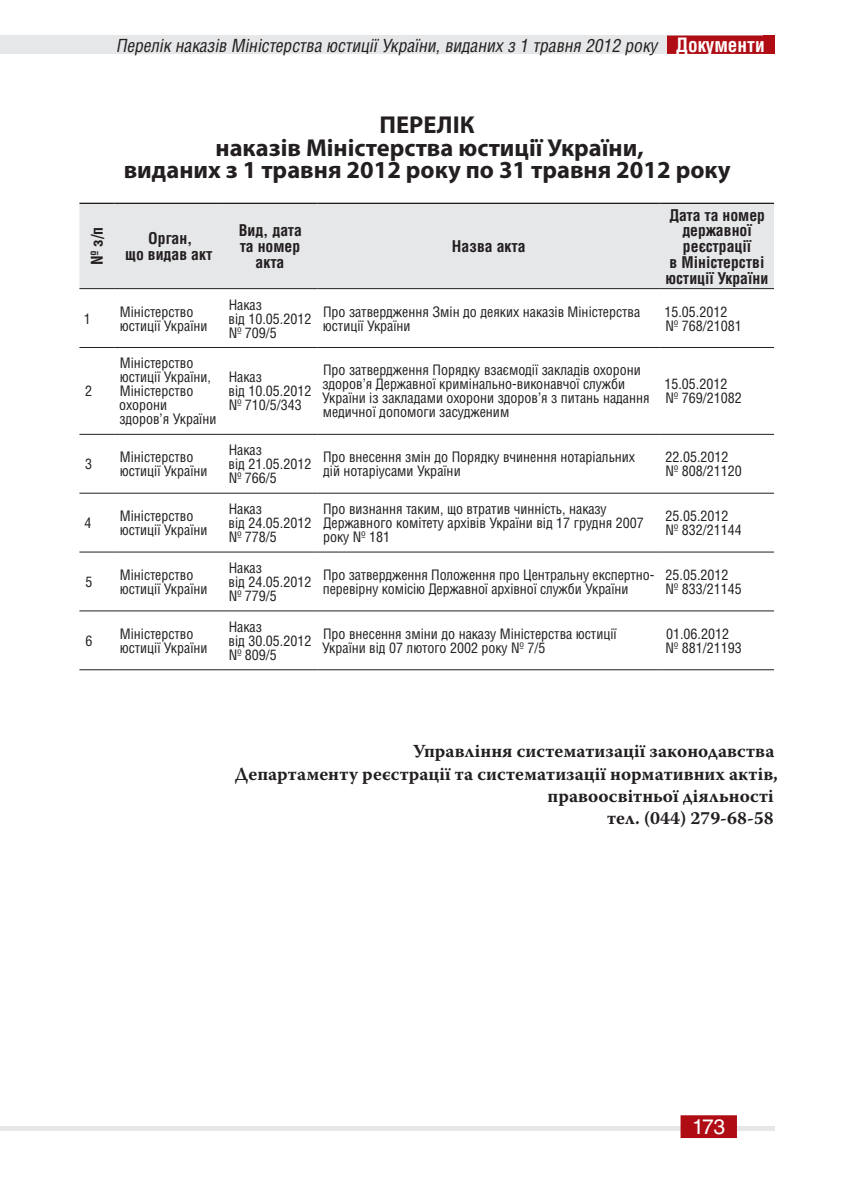
<style>
.page{position:relative;width:844px;height:1191px;background:#fff}
.page>*{position:absolute;margin:0;border:0;box-sizing:border-box;transform-origin:0 0}
.Subhead{font:700 24.5px/22.2px "Myriad Pro";color:#231f20;text-align:center}
.t1{font:21px "AG Letterica C";color:#fff}
.Body{font:700 18.38px/22.2px "Warnock Pro";color:#231f20;text-align:right}
.t2{font:italic 17.5px "AG Letterica Condensed C";color:#231f20}
.Tables_Head{font:700 15.75px/15.8px "AG Letterica Condensed C";color:#231f20;text-align:center}
.Tables_Body{font:14px/14px "AG Letterica Condensed C";color:#231f20}
.s1{font-weight:700;font-style:normal;font-size:19.25px;color:#fff}
</style>
<div class="page">
<div style="left:0;top:36px;width:774px;height:18px;background:#e6e7e9"></div>
<div style="left:762px;top:36px;width:12px;height:18px;background:#af0c14"></div>
<div style="left:0;top:1125px;width:774px;height:5px;background:#e6e7e9"></div>
<div style="left:680px;top:1115px;width:56px;height:23px;background:#af0c14"></div>
<div style="left:666px;top:36px;width:98px;height:18px;background:#af0c14"></div>
<div style="left:79px;top:204px;width:694px;height:84px;background:#e6e7e9"></div>
<hr style="left:79px;top:288px;width:35px;height:1px;background:#231f20">
<hr style="left:114px;top:288px;width:109px;height:1px;background:#231f20">
<hr style="left:223px;top:288px;width:94px;height:1px;background:#231f20">
<hr style="left:317px;top:288px;width:342px;height:1px;background:#231f20">
<hr style="left:659px;top:288px;width:114px;height:1px;background:#231f20">
<hr style="left:79px;top:347px;width:35px;height:1px;background:#231f20">
<hr style="left:114px;top:347px;width:109px;height:1px;background:#231f20">
<hr style="left:223px;top:347px;width:94px;height:1px;background:#231f20">
<hr style="left:317px;top:347px;width:342px;height:1px;background:#231f20">
<hr style="left:659px;top:347px;width:114px;height:1px;background:#231f20">
<hr style="left:79px;top:434px;width:35px;height:1px;background:#231f20">
<hr style="left:114px;top:434px;width:109px;height:1px;background:#231f20">
<hr style="left:223px;top:434px;width:94px;height:1px;background:#231f20">
<hr style="left:317px;top:434px;width:342px;height:1px;background:#231f20">
<hr style="left:659px;top:434px;width:114px;height:1px;background:#231f20">
<hr style="left:79px;top:493px;width:35px;height:1px;background:#231f20">
<hr style="left:114px;top:493px;width:109px;height:1px;background:#231f20">
<hr style="left:223px;top:493px;width:94px;height:1px;background:#231f20">
<hr style="left:317px;top:493px;width:342px;height:1px;background:#231f20">
<hr style="left:659px;top:493px;width:114px;height:1px;background:#231f20">
<hr style="left:79px;top:551px;width:35px;height:1px;background:#231f20">
<hr style="left:114px;top:551px;width:109px;height:1px;background:#231f20">
<hr style="left:223px;top:551px;width:94px;height:1px;background:#231f20">
<hr style="left:317px;top:551px;width:342px;height:1px;background:#231f20">
<hr style="left:659px;top:551px;width:114px;height:1px;background:#231f20">
<hr style="left:79px;top:610px;width:35px;height:1px;background:#231f20">
<hr style="left:114px;top:610px;width:109px;height:1px;background:#231f20">
<hr style="left:223px;top:610px;width:94px;height:1px;background:#231f20">
<hr style="left:317px;top:610px;width:342px;height:1px;background:#231f20">
<hr style="left:659px;top:610px;width:114px;height:1px;background:#231f20">
<hr style="left:79px;top:669px;width:35px;height:1px;background:#231f20">
<hr style="left:114px;top:669px;width:109px;height:1px;background:#231f20">
<hr style="left:223px;top:669px;width:94px;height:1px;background:#231f20">
<hr style="left:317px;top:669px;width:342px;height:1px;background:#231f20">
<hr style="left:659px;top:669px;width:114px;height:1px;background:#231f20">
<hr style="left:79px;top:203px;width:35px;height:1px;background:#231f20">
<hr style="left:114px;top:203px;width:109px;height:1px;background:#231f20">
<hr style="left:223px;top:203px;width:94px;height:1px;background:#231f20">
<hr style="left:317px;top:203px;width:342px;height:1px;background:#231f20">
<hr style="left:659px;top:203px;width:114px;height:1px;background:#231f20">
<p class="t2" style="left:117px;top:35px;width:649px">Перелік наказів Міністерства юстиції України, виданих з 1 травня 2012 року <span class="s1">Документи</span></p>
<p class="Subhead" style="left:379px;top:113px;width:96px">ПЕРЕЛІК</p>
<p class="Subhead" style="left:124px;top:135px;width:608px">наказів Міністерства юстиції України,<br>виданих з 1 травня 2012 року по 31 травня 2012 року</p>
<p class="Tables_Head" style="left:89px;top:265px;width:40px;rotate:-90deg">№ з/п</p>
<p class="Tables_Head" style="left:125px;top:230px;width:89px">Орган,<br>що видав акт</p>
<p class="Tables_Head" style="left:239px;top:223px;width:65px">Вид, дата</p>
<p class="Tables_Head" style="left:240px;top:238px;width:62px">та номер акта</p>
<p class="Tables_Head" style="left:452px;top:238px;width:75px">Назва акта</p>
<p class="Tables_Head" style="left:665px;top:207px;width:104px">Дата та номер державної реєстрації<br>в Міністерстві юстиції України</p>
<p class="Tables_Body" style="left:84px;top:311px;width:8px">1</p>
<p class="Tables_Body" style="left:120px;top:304px;width:89px">Міністерство юстиції України</p>
<p class="Tables_Body" style="left:228px;top:297px;width:84px">Наказ<br>від 10.05.2012 № 709/5</p>
<p class="Tables_Body" style="left:323px;top:304px;width:319px">Про затвердження Змін до деяких наказів Міністерства юстиції України</p>
<p class="Tables_Body" style="left:664px;top:304px;width:64px">15.05.2012</p>
<p class="Tables_Body" style="left:665px;top:318px;width:78px">№ 768/21081</p>
<p class="Tables_Body" style="left:85px;top:384px;width:8px">2</p>
<p class="Tables_Body" style="left:119px;top:356px;width:98px">Міністерство юстиції України,<br>Міністерство охорони здоров’я України</p>
<p class="Tables_Body" style="left:228px;top:370px;width:84px">Наказ<br>від 10.05.2012 № 710/5/343</p>
<p class="Tables_Body" style="left:322px;top:363px;width:329px">Про затвердження Порядку взаємодії закладів охорони здоров’я Державної кримінально-виконавчої служби України із закладами охорони здоров’я з питань надання медичної допомоги засудженим</p>
<p class="Tables_Body" style="left:664px;top:377px;width:64px">15.05.2012</p>
<p class="Tables_Body" style="left:665px;top:391px;width:78px">№ 769/21082</p>
<p class="Tables_Body" style="left:85px;top:457px;width:8px">3</p>
<p class="Tables_Body" style="left:120px;top:450px;width:89px">Міністерство юстиції України</p>
<p class="Tables_Body" style="left:228px;top:443px;width:84px">Наказ<br>від 21.05.2012 № 766/5</p>
<p class="Tables_Body" style="left:323px;top:450px;width:313px">Про внесення змін до Порядку вчинення нотаріальних дій нотаріусами України</p>
<p class="Tables_Body" style="left:665px;top:450px;width:64px">22.05.2012</p>
<p class="Tables_Body" style="left:665px;top:464px;width:78px">№ 808/21120</p>
<p class="Tables_Body" style="left:85px;top:516px;width:8px">4</p>
<p class="Tables_Body" style="left:120px;top:509px;width:89px">Міністерство юстиції України</p>
<p class="Tables_Body" style="left:228px;top:502px;width:84px">Наказ<br>від 24.05.2012 № 778/5</p>
<p class="Tables_Body" style="left:323px;top:502px;width:322px">Про визнання таким, що втратив чинність, наказу<br>Державного комітету архівів України від 17 грудня 2007 року № 181</p>
<p class="Tables_Body" style="left:665px;top:509px;width:64px">25.05.2012</p>
<p class="Tables_Body" style="left:665px;top:523px;width:78px">№ 832/21144</p>
<p class="Tables_Body" style="left:85px;top:575px;width:8px">5</p>
<p class="Tables_Body" style="left:120px;top:568px;width:89px">Міністерство юстиції України</p>
<p class="Tables_Body" style="left:228px;top:561px;width:84px">Наказ<br>від 24.05.2012 № 779/5</p>
<p class="Tables_Body" style="left:323px;top:568px;width:333px">Про затвердження Положення про Центральну експертно&shy;перевірну комісію Державної архівної служби України</p>
<p class="Tables_Body" style="left:665px;top:568px;width:64px">25.05.2012</p>
<p class="Tables_Body" style="left:665px;top:582px;width:78px">№ 833/21145</p>
<p class="Tables_Body" style="left:85px;top:633px;width:8px">6</p>
<p class="Tables_Body" style="left:120px;top:626px;width:89px">Міністерство юстиції України</p>
<p class="Tables_Body" style="left:228px;top:619px;width:84px">Наказ<br>від 30.05.2012 № 809/5</p>
<p class="Tables_Body" style="left:322px;top:626px;width:296px">Про внесення зміни до наказу Міністерства юстиції<br>України від 07 лютого 2002 року № 7/5</p>
<p class="Tables_Body" style="left:666px;top:626px;width:64px">01.06.2012</p>
<p class="Tables_Body" style="left:665px;top:640px;width:78px">№ 881/21193</p>
<p class="Body" style="left:235px;top:740px;width:544px">Управління систематизації законодавства<br>Департаменту реєстрації та систематизації нормативних актів, правоосвітньої діяльності<br>тел. (044) 279-68-58</p>
<h2 class="t1" style="left:692px;top:1114px;width:34px">173</h2>
</div>
